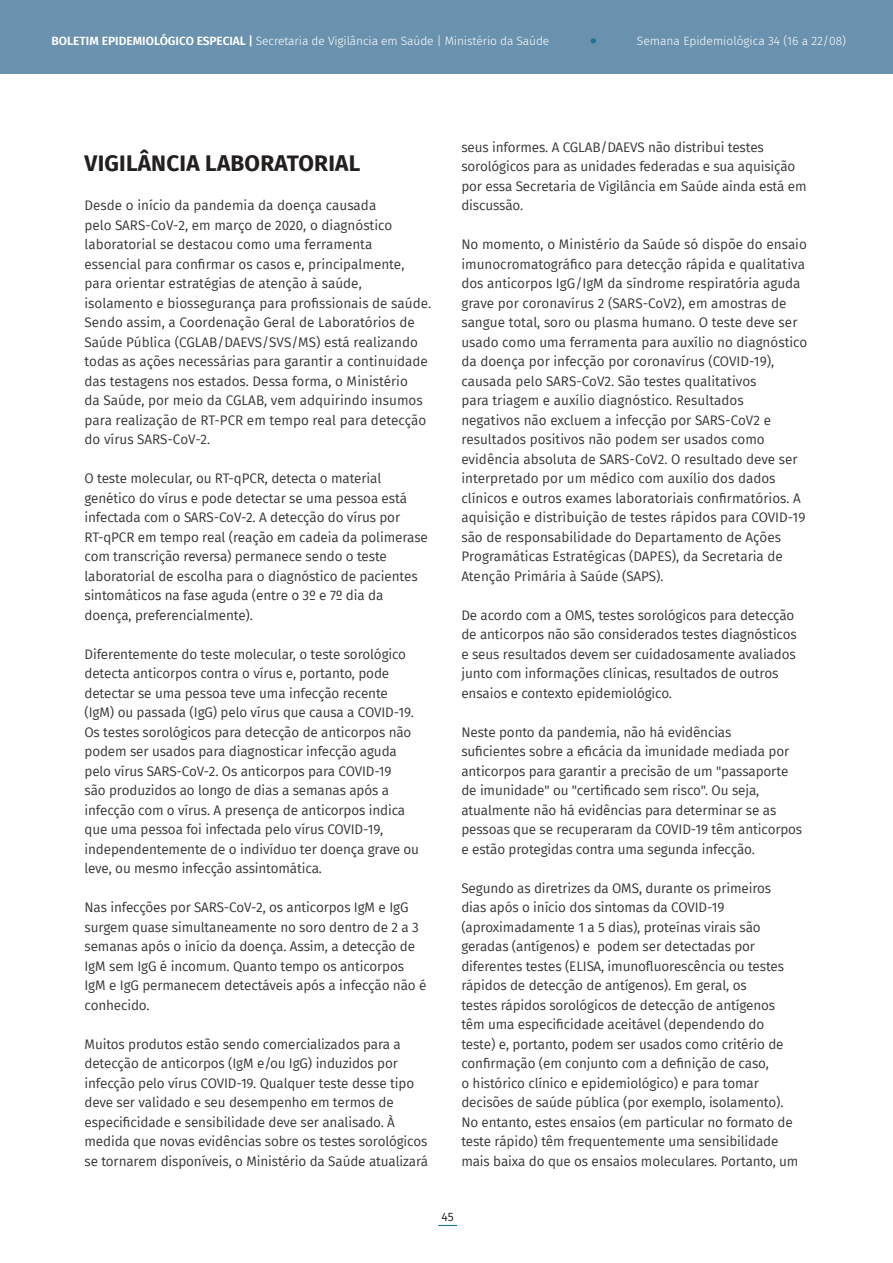
<style>
.page{position:relative;width:893px;height:1263px;background:#fff}
.page>*{position:absolute;margin:0;border:0;box-sizing:border-box;transform-origin:0 0}
.t1{font:700 22.5px "Fira Sans";letter-spacing:.01em;color:#241f1f}
.t2{font:13.5px/19.5px "Fira Sans";letter-spacing:-.01em;color:#393535}
.t3{font:300 12px "Fira Sans";letter-spacing:-.01em;color:#fff}
.t4{font:12px "Fira Sans";color:#241f1f}
.s1{font-weight:600}
.s2{font-weight:500}
</style>
<div class="page">
<div style="left:0;top:0;width:893px;height:74px;background:#6a92ae"></div>
<svg style="left:438px;top:1225px;width:19px;height:1px"></svg>
<svg style="left:591px;top:38px;width:5px;height:6px"></svg>
<p class="t3" style="left:51px;top:33px;width:499px"><span class="s1">BOLETIM EPIDEMIOLÓGICO ESPECIAL</span> <span class="s2">|</span> Secretaria de Vigilância em Saúde | Ministério da Saúde</p>
<p class="t3" style="left:637px;top:32px;width:211px">Semana Epidemiológica 34 (16 a 22/08)</p>
<h1 class="t1" style="left:85px;top:144px;width:277px">VIGILÂNCIA LABORATORIAL</h1>
<p class="t2" style="left:85px;top:195px;width:348px">Desde o início da pandemia da doença causada<br>pelo SARS-CoV-2, em março de 2020, o diagnóstico laboratorial se destacou como uma ferramenta essencial para confirmar os casos e, principalmente, para orientar estratégias de atenção à saúde, isolamento e biossegurança para profissionais de saúde.<br>Sendo assim, a Coordenação Geral de Laboratórios de Saúde Pública (CGLAB/DAEVS/SVS/MS) está realizando todas as ações necessárias para garantir a continuidade das testagens nos estados. Dessa forma, o Ministério<br>da Saúde, por meio da CGLAB, vem adquirindo insumos para realização de RT-PCR em tempo real para detecção do vírus SARS-CoV-2.</p>
<p class="t2" style="left:85px;top:468px;width:345px">O teste molecular, ou RT-qPCR, detecta o material genético do vírus e pode detectar se uma pessoa está infectada com o SARS-CoV-2. A detecção do vírus por RT-qPCR em tempo real (reação em cadeia da polimerase com transcrição reversa) permanece sendo o teste laboratorial de escolha para o diagnóstico de pacientes sintomáticos na fase aguda (entre o 3º e 7º dia da doença, preferencialmente).</p>
<p class="t2" style="left:85px;top:644px;width:336px">Diferentemente do teste molecular, o teste sorológico detecta anticorpos contra o vírus e, portanto, pode detectar se uma pessoa teve uma infecção recente (IgM) ou passada (IgG) pelo vírus que causa a COVID-19.<br>Os testes sorológicos para detecção de anticorpos não podem ser usados para diagnosticar infecção aguda pelo vírus SARS-CoV-2. Os anticorpos para COVID-19<br>são produzidos ao longo de dias a semanas após a infecção com o vírus. A presença de anticorpos indica que uma pessoa foi infectada pelo vírus COVID-19, independentemente de o indivíduo ter doença grave ou leve, ou mesmo infecção assintomática.</p>
<p class="t2" style="left:85px;top:897px;width:343px">Nas infecções por SARS-CoV-2, os anticorpos IgM e IgG surgem quase simultaneamente no soro dentro de 2 a 3 semanas após o início da doença. Assim, a detecção de IgM sem IgG é incomum. Quanto tempo os anticorpos IgM e IgG permanecem detectáveis após a infecção não é conhecido.</p>
<p class="t2" style="left:85px;top:1034px;width:345px">Muitos produtos estão sendo comercializados para a detecção de anticorpos (IgM e/ou IgG) induzidos por infecção pelo vírus COVID-19. Qualquer teste desse tipo deve ser validado e seu desempenho em termos de especificidade e sensibilidade deve ser analisado. À medida que novas evidências sobre os testes sorológicos se tornarem disponíveis, o Ministério da Saúde atualizará</p>
<p class="t2" style="left:461px;top:137px;width:347px">seus informes. A CGLAB/DAEVS não distribui testes sorológicos para as unidades federadas e sua aquisição por essa Secretaria de Vigilância em Saúde ainda está em discussão.</p>
<p class="t2" style="left:461px;top:234px;width:347px">No momento, o Ministério da Saúde só dispõe do ensaio imunocromatográfico para detecção rápida e qualitativa dos anticorpos IgG/IgM da síndrome respiratória aguda grave por coronavírus 2 (SARS-CoV2), em amostras de sangue total, soro ou plasma humano. O teste deve ser usado como uma ferramenta para auxílio no diagnóstico da doença por infecção por coronavírus (COVID-19), causada pelo SARS-CoV2. São testes qualitativos<br>para triagem e auxílio diagnóstico. Resultados<br>negativos não excluem a infecção por SARS-CoV2 e resultados positivos não podem ser usados como evidência absoluta de SARS-CoV2. O resultado deve ser interpretado por um médico com auxílio dos dados clínicos e outros exames laboratoriais confirmatórios. A aquisição e distribuição de testes rápidos para COVID-19 são de responsabilidade do Departamento de Ações Programáticas Estratégicas (DAPES), da Secretaria de Atenção Primária à Saúde (SAPS).</p>
<p class="t2" style="left:461px;top:605px;width:337px">De acordo com a OMS, testes sorológicos para detecção de anticorpos não são considerados testes diagnósticos e seus resultados devem ser cuidadosamente avaliados junto com informações clínicas, resultados de outros ensaios e contexto epidemiológico.</p>
<p class="t2" style="left:461px;top:722px;width:342px">Neste ponto da pandemia, não há evidências<br>suficientes sobre a eficácia da imunidade mediada por anticorpos para garantir a precisão de um "passaporte de imunidade" ou "certificado sem risco". Ou seja, atualmente não há evidências para determinar se as pessoas que se recuperaram da COVID-19 têm anticorpos e estão protegidas contra uma segunda infecção.</p>
<p class="t2" style="left:461px;top:878px;width:339px">Segundo as diretrizes da OMS, durante os primeiros dias após o início dos sintomas da COVID-19 (aproximadamente 1 a 5 dias), proteínas virais são geradas (antígenos) e podem ser detectadas por diferentes testes (ELISA, imunofluorescência ou testes rápidos de detecção de antígenos). Em geral, os<br>testes rápidos sorológicos de detecção de antígenos têm uma especificidade aceitável (dependendo do teste) e, portanto, podem ser usados como critério de confirmação (em conjunto com a definição de caso,<br>o histórico clínico e epidemiológico) e para tomar decisões de saúde pública (por exemplo, isolamento).<br>No entanto, estes ensaios (em particular no formato de teste rápido) têm frequentemente uma sensibilidade mais baixa do que os ensaios moleculares. Portanto, um</p>
<p class="t4" style="left:441px;top:1207px;width:14px">45</p>
</div>
